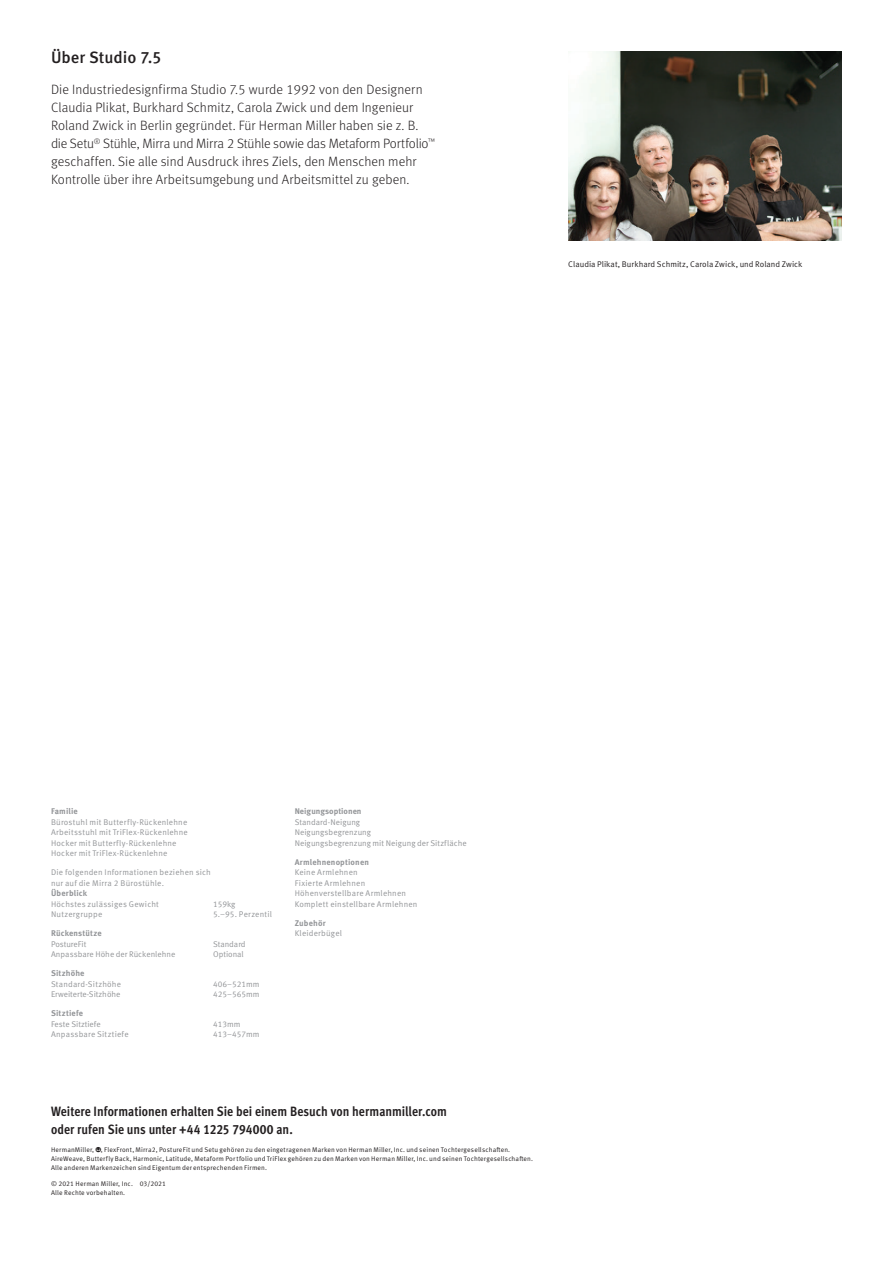
<style>
.page{position:relative;width:893px;height:1263px;background:#fff}
.page>*{position:absolute;margin:0;border:0;box-sizing:border-box;transform-origin:0 0}
.t1{font:500 16.5px "Meta OT";color:#231f20}
.t2{font:300 13.5px/18px "Meta OT";letter-spacing:.005em;color:#231f20}
.t3{font:700 condensed 13.5px/18px "Meta OT";color:#231f20}
.t4{font:8.25px/10.5px "Meta OT Norm";letter-spacing:.02em;color:#939598}
.t5{font:8.25px/10.5px "Meta OT Norm";color:#939598}
.t6{font:700 8.25px "Meta OT";letter-spacing:.02em;color:#939598}
.t7{font:8.25px "Meta OT Norm";color:#231f20}
.t8{font:8.25px "Meta OT Norm";letter-spacing:-.005em;color:#939598}
.t9{font:700 8.25px "Meta OT";color:#939598}
.t10{font:6.75px/9px "Meta OT Norm";letter-spacing:.025em;color:#231f20}
.s1{font-family:"Herman Miller Logo Micro"}
</style>
<div class="page">
<img style="left:568px;top:51px;width:274px;height:189px">
<h1 class="t1" style="left:51px;top:48px;width:112px">Über Studio 7.5</h1>
<p class="t2" style="left:51px;top:81px;width:385px">Die Industriedesignfirma Studio 7.5 wurde 1992 von den Designern Claudia Plikat, Burkhard Schmitz, Carola Zwick und dem Ingenieur Roland Zwick in Berlin gegründet. Für Herman Miller haben sie z. B. die Setu<sup>®</sup> Stühle, Mirra und Mirra 2 Stühle sowie das Metaform Portfolio<sup>™ </sup>geschaffen. Sie alle sind Ausdruck ihres Ziels, den Menschen mehr Kontrolle über ihre Arbeitsumgebung und Arbeitsmittel zu geben.</p>
<p class="t7" style="left:568px;top:259px;width:236px">Claudia Plikat, Burkhard Schmitz, Carola Zwick, und Roland Zwick</p>
<p class="t6" style="left:51px;top:806px;width:28px">Familie</p>
<p class="t4" style="left:51px;top:817px;width:138px">Bürostuhl mit Butterfly-Rückenlehne Arbeitsstuhl mit TriFlex-Rückenlehne Hocker mit Butterfly-Rückenlehne Hocker mit TriFlex-Rückenlehne</p>
<p class="t4" style="left:51px;top:867px;width:161px">Die folgenden Informationen beziehen sich nur auf die Mirra 2 Bürostühle.</p>
<p class="t6" style="left:51px;top:888px;width:38px">Überblick</p>
<p class="t4" style="left:51px;top:899px;width:109px">Höchstes zulässiges Gewicht</p>
<p class="t4" style="left:213px;top:899px;width:24px">159kg</p>
<p class="t4" style="left:51px;top:909px;width:53px">Nutzergruppe</p>
<p class="t4" style="left:213px;top:909px;width:60px">5.–95. Perzentil</p>
<p class="t6" style="left:51px;top:928px;width:52px">Rückenstütze</p>
<p class="t8" style="left:51px;top:939px;width:37px">PostureFit</p>
<p class="t5" style="left:213px;top:939px;width:34px">Standard</p>
<p class="t5" style="left:51px;top:949px;width:126px">Anpassbare Höhe der Rückenlehne</p>
<p class="t5" style="left:213px;top:949px;width:32px">Optional</p>
<p class="t6" style="left:51px;top:968px;width:35px">Sitzhöhe</p>
<p class="t4" style="left:51px;top:979px;width:72px">Standard-Sitzhöhe</p>
<p class="t5" style="left:213px;top:979px;width:48px">406–521mm</p>
<p class="t5" style="left:51px;top:989px;width:71px">Erweiterte-Sitzhöhe</p>
<p class="t5" style="left:213px;top:989px;width:48px">425–565mm</p>
<p class="t6" style="left:51px;top:1008px;width:34px">Sitztiefe</p>
<p class="t8" style="left:51px;top:1019px;width:51px">Feste Sitztiefe</p>
<p class="t4" style="left:213px;top:1019px;width:29px">413mm</p>
<p class="t4" style="left:51px;top:1029px;width:79px">Anpassbare Sitztiefe</p>
<p class="t5" style="left:213px;top:1029px;width:48px">413–457mm</p>
<p class="t9" style="left:295px;top:806px;width:68px">Neigungsoptionen</p>
<p class="t5" style="left:295px;top:817px;width:173px">Standard-Neigung<br>Neigungsbegrenzung<br>Neigungsbegrenzung mit Neigung der Sitzfläche</p>
<p class="t6" style="left:295px;top:857px;width:76px">Armlehnenoptionen</p>
<p class="t4" style="left:295px;top:867px;width:124px">Keine Armlehnen<br>Fixierte Armlehnen<br>Höhenverstellbare Armlehnen<br>Komplett einstellbare Armlehnen</p>
<p class="t6" style="left:295px;top:918px;width:33px">Zubehör</p>
<p class="t4" style="left:295px;top:928px;width:49px">Kleiderbügel</p>
<h2 class="t3" style="left:51px;top:1102px;width:397px">Weitere Informationen erhalten Sie bei einem Besuch von hermanmiller.com oder rufen Sie uns unter +44 1225 794000 an.</h2>
<p class="t10" style="left:51px;top:1145px;width:484px">HermanMiller, <span class="s1">Y</span>, FlexFront, Mirra2, PostureFit und Setu gehören zu den eingetragenen Marken von Herman Miller, Inc. und seinen Tochtergesellschaften.<br>AireWeave, Butterfly Back, Harmonic, Latitude, Metaform Por tfolio und TriFlex gehören zu den Marken von Herman Miller, Inc. und seinen Tochtergesellschaften.<br>Alle anderen Markenzeichen sind Eigentum der entsprechenden Firmen.</p>
<p class="t10" style="left:51px;top:1179px;width:116px">© 2021 Herman Miller, Inc. 03/2021<br>Alle Rechte vorbehalten.</p>
</div>
